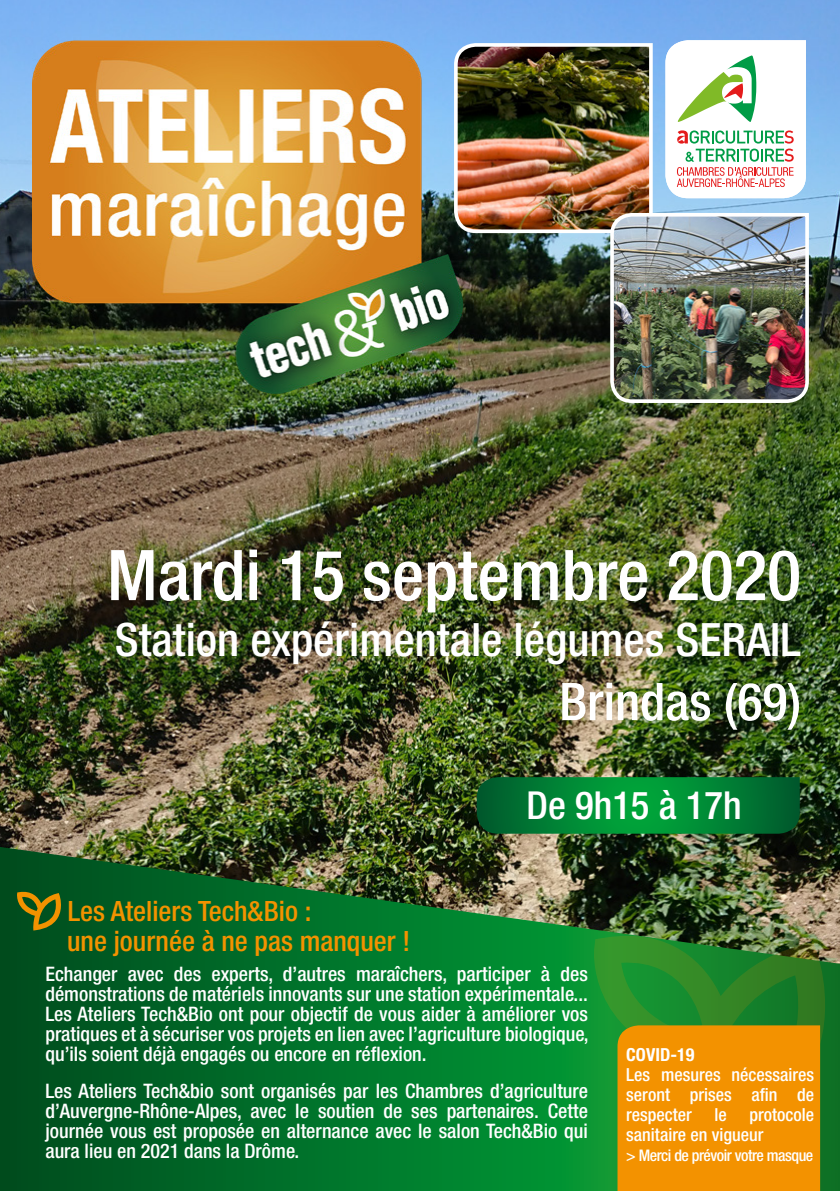
<style>
.page{position:relative;width:840px;height:1191px;background:#fff}
.page>*{position:absolute;margin:0;border:0;box-sizing:border-box;transform-origin:0 0}
.t1{font:500 condensed 70px "Helvetica Neue LT Std";color:#fff}
.t2{font:500 condensed 52px "Helvetica Neue LT Std";color:#fff}
.t3{font:500 condensed 46px "Helvetica Neue LT Std";color:#fff}
.t4{font:500 condensed 38.6px "Helvetica Neue LT Std";color:#fff}
.t5{font:500 condensed 28px/30px "Helvetica Neue LT Std";color:#f39200}
.t6{font:500 condensed 20px/20px "Helvetica Neue LT Std";color:#fff;text-align:justify}
.t7{font:500 condensed 18px/20px "Helvetica Neue LT Std";color:#fff;text-align:justify}
.t8{font:700 condensed 18px "Helvetica Neue LT Std";color:#fff}
.t9{font:500 condensed 16px "Helvetica Neue LT Std";letter-spacing:-.03em;color:#fff}
</style>
<div class="page">
<img style="left:0;top:0;width:839px;height:847px">
<svg style="left:0;top:847px;width:839px;height:344px;background:#116b2c"></svg>
<img style="left:32px;top:40px;width:420px;height:363px">
<img style="left:452px;top:40px;width:358px;height:365px">
<svg style="left:476px;top:777px;width:323px;height:56px;background:#018134"></svg>
<svg style="left:16px;top:890px;width:48px;height:40px;background:#586713"></svg>
<svg style="left:586px;top:927px;width:253px;height:212px;background:#2b842e"></svg>
<div style="left:617px;top:1025px;width:202px;height:166px;background:#f39200"></div>
<h1 class="t1" style="left:107px;top:533px;width:695px">Mardi 15 septembre 2020</h1>
<h3 class="t3" style="left:115px;top:612px;width:687px">Station expérimentale légumes SERAIL</h3>
<h2 class="t2" style="left:559px;top:670px;width:243px">Brindas (69)</h2>
<h3 class="t4" style="left:526px;top:782px;width:216px">De 9h15 à 17h</h3>
<h3 class="t5" style="left:67px;top:895px;width:344px">Les Ateliers Tech&amp;Bio :<br>une journée à ne pas manquer !</h3>
<p class="t6" style="left:45px;top:963px;width:544px">Echanger avec des experts, d’autres maraîchers, participer à des démonstrations de matériels innovants sur une station expérimentale...<br>Les Ateliers Tech&amp;Bio ont pour objectif de vous aider à améliorer vos pratiques et à sécuriser vos projets en lien avec l’agriculture biologique, qu’ils soient déjà engagés ou encore en réflexion.</p>
<p class="t6" style="left:45px;top:1080px;width:544px">Les Ateliers Tech&amp;bio sont organisés par les Chambres d’agriculture d’Auvergne-Rhône-Alpes, avec le soutien de ses partenaires. Cette journée vous est proposée en alternance avec le salon Tech&amp;Bio qui aura lieu en 2021 dans la Drôme.</p>
<p class="t8" style="left:626px;top:1043px;width:69px">COVID-19</p>
<p class="t7" style="left:626px;top:1064px;width:189px">Les mesures nécessaires seront prises afin de respecter</p>
<p class="t7" style="left:626px;top:1104px;width:189px;text-indent:123px">protocole sanitaire en vigueur</p>
<p class="t9" style="left:626px;top:1145px;width:188px">&gt; Merci de prévoir votre masque</p>
<p class="t7" style="left:714px;top:1104px;width:14px">le</p>
</div>
